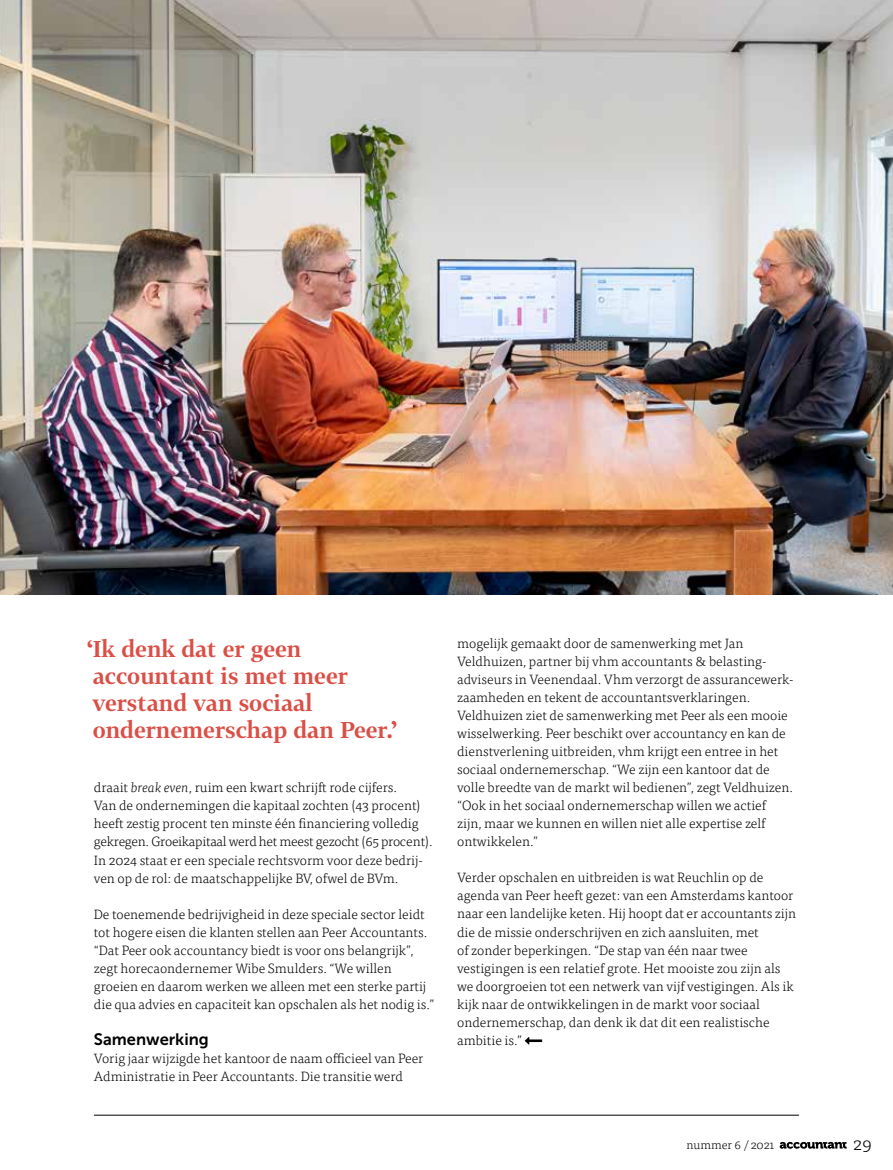
<style>
.page{position:relative;width:893px;height:1170px;background:#fff}
.page>*{position:absolute;margin:0;border:0;box-sizing:border-box;transform-origin:0 0}
.t1{font:700 22.5px/27px "Tabac G2";color:#da4f46}
.t2{font:300 18px "Tisa Pro";color:#000}
.t3{font:16.5px "Museo Sans 700";color:#000}
.t4{font:300 13.5px/18px "Tisa Pro";color:#000}
.t5{font:300 12px "Tisa Pro";color:#000}
.s1{font-style:italic}
</style>
<div class="page">
<svg style="left:780px;top:1141px;width:67px;height:7px"></svg>
<hr style="left:94px;top:1114px;width:705px;height:1px;background:#000">
<svg style="left:525px;top:1037px;width:17px;height:7px"></svg>
<img style="left:0;top:0;width:893px;height:594px">
<h1 class="t1" style="left:88px;top:635px;width:311px">‘Ik denk dat er geen accountant is met meer verstand van sociaal ondernemerschap dan Peer.’</h1>
<p class="t4" style="left:94px;top:778px;width:340px">draait <span class="s1">break even</span>, ruim een kwart schrijft rode cijfers.<br>Van de ondernemingen die kapitaal zochten (43 procent) heeft zestig procent ten minste één financiering volledig gekregen. Groeikapitaal werd het meest gezocht (65 procent).<br>In 2024 staat er een speciale rechtsvorm voor deze bedrij&shy;ven op de rol: de maatschappelijke BV, ofwel de BVm.</p>
<p class="t4" style="left:94px;top:904px;width:342px">De toenemende bedrijvigheid in deze speciale sector leidt tot hogere eisen die klanten stellen aan Peer Accountants. “Dat Peer ook accountancy biedt is voor ons belangrijk”, zegt horecaondernemer Wibe Smulders. “We willen groeien en daarom werken we alleen met een sterke partij die qua advies en capaciteit kan opschalen als het nodig is.”</p>
<p class="t3" style="left:94px;top:1029px;width:116px">Samenwerking</p>
<p class="t4" style="left:94px;top:1048px;width:331px">Vorig jaar wijzigde het kantoor de naam officieel van Peer<br>Administratie in Peer Accountants. Die transitie werd</p>
<p class="t4" style="left:457px;top:634px;width:338px">mogelijk gemaakt door de samenwerking met Jan Veldhuizen, partner bij vhm accountants &amp; belasting&shy;adviseurs in Veenendaal. Vhm verzorgt de assurancewerk&shy;zaamheden en tekent de accountantsverklaringen.<br>Veldhuizen ziet de samenwerking met Peer als een mooie wisselwerking. Peer beschikt over accountancy en kan de dienstverlening uitbreiden, vhm krijgt een entree in het sociaal ondernemerschap. “We zijn een kantoor dat de volle breedte van de markt wil bedienen”, zegt Veldhuizen. “Ook in het sociaal ondernemerschap willen we actief zijn, maar we kunnen en willen niet alle expertise zelf ontwikkelen.”</p>
<p class="t4" style="left:457px;top:868px;width:341px">Verder opschalen en uitbreiden is wat Reuchlin op de agenda van Peer heeft gezet: van een Amsterdams kantoor naar een landelijke keten. Hij hoopt dat er accountants zijn die de missie onderschrijven en zich aansluiten, met<br>of zonder beperkingen. “De stap van één naar twee vestigingen is een relatief grote. Het mooiste zou zijn als we doorgroeien tot een netwerk van vijf vestigingen. Als ik kijk naar de ontwikkelingen in de markt voor sociaal ondernemerschap, dan denk ik dat dit een realistische ambitie is.”</p>
<p class="t5" style="left:686px;top:1135px;width:89px">nummer 6 / 2021</p>
<h2 class="t2" style="left:853px;top:1130px;width:20px">29</h2>
</div>
